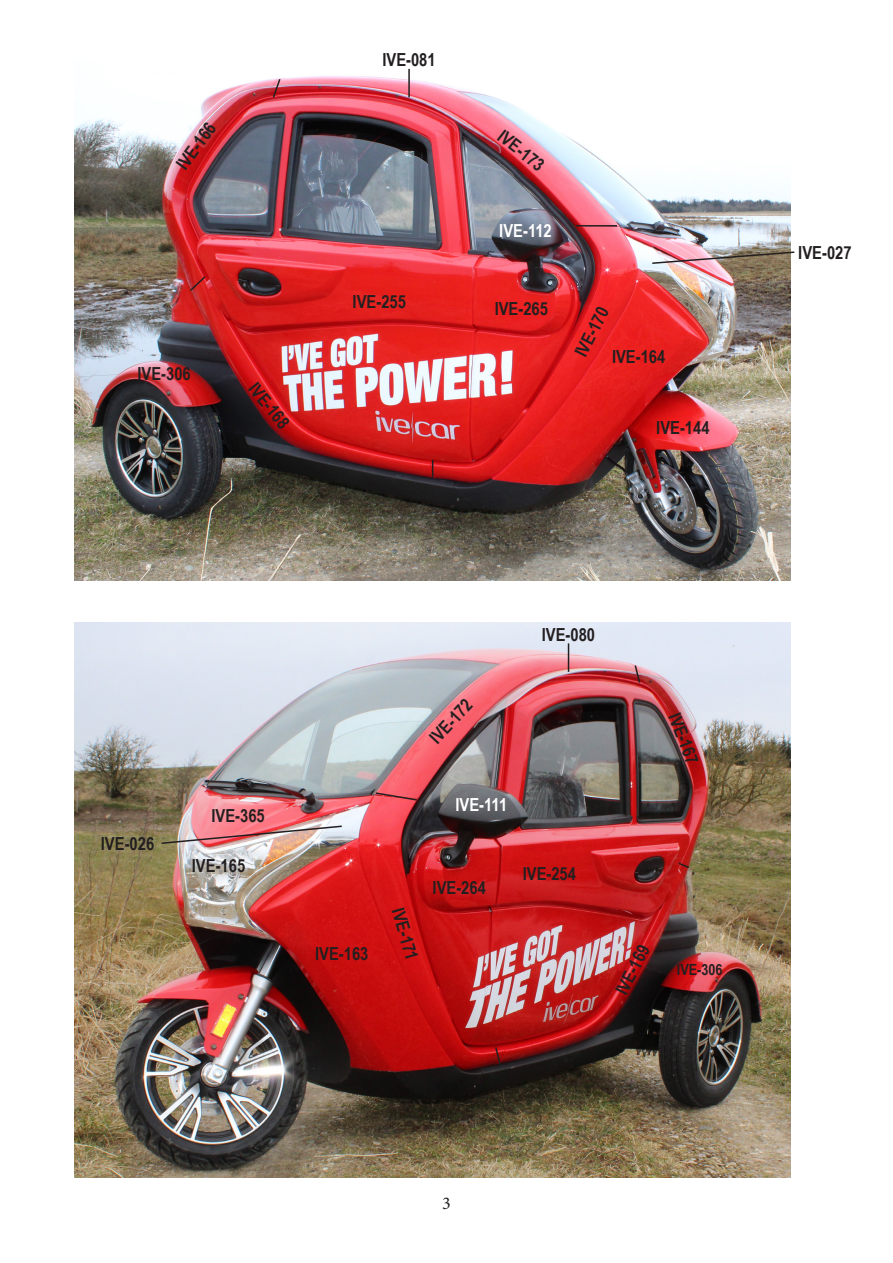
<style>
.page{position:relative;width:893px;height:1263px;background:#fff}
.page>*{position:absolute;margin:0;border:0;box-sizing:border-box;transform-origin:0 0}
.t1{font:700 18px "Arial Narrow";color:#231f20}
.t2{font:700 18px "Arial Narrow";color:#fff}
.t3{font:18px "Minion Pro";color:#231f20}
.t4{font:700 15.45px "Arial Narrow";color:#231f20}
</style>
<div class="page">
<img style="left:74px;top:68px;width:717px;height:512px">
<img style="left:74px;top:623px;width:717px;height:555px">
<hr style="left:408px;top:69px;width:2px;height:28px;background:#231f20">
<svg style="left:568px;top:643px;width:1px;height:29px"></svg>
<hr style="left:576px;top:225px;width:41px;height:2px;background:#231f20">
<svg style="left:271px;top:77px;width:11px;height:22px"></svg>
<svg style="left:432px;top:460px;width:1px;height:18px"></svg>
<svg style="left:188px;top:275px;width:19px;height:18px"></svg>
<svg style="left:651px;top:251px;width:144px;height:14px"></svg>
<svg style="left:633px;top:664px;width:8px;height:20px"></svg>
<svg style="left:374px;top:791px;width:44px;height:11px"></svg>
<svg style="left:494px;top:1045px;width:8px;height:21px"></svg>
<svg style="left:677px;top:861px;width:14px;height:8px"></svg>
<img style="left:160px;top:825px;width:183px;height:20px">
<p class="t1" style="left:169px;top:160px;width:55px;rotate:-54deg">IVE-166</p>
<p class="t1" style="left:137px;top:360px;width:55px">IVE-306</p>
<p class="t1" style="left:263px;top:376px;width:55px;rotate:51deg">IVE-168</p>
<p class="t1" style="left:382px;top:46px;width:55px">IVE-081</p>
<p class="t1" style="left:353px;top:288px;width:55px">IVE-255</p>
<p class="t1" style="left:509px;top:123px;width:55px;rotate:38deg">IVE-173</p>
<p class="t2" style="left:499px;top:217px;width:54px">IVE-112</p>
<p class="t1" style="left:495px;top:295px;width:55px">IVE-265</p>
<p class="t1" style="left:568px;top:349px;width:55px;rotate:-63deg">IVE-170</p>
<p class="t1" style="left:612px;top:343px;width:55px">IVE-164</p>
<p class="t1" style="left:656px;top:414px;width:55px">IVE-144</p>
<p class="t1" style="left:798px;top:239px;width:55px">IVE-027</p>
<p class="t1" style="left:101px;top:830px;width:55px">IVE-026</p>
<p class="t1" style="left:211px;top:802px;width:55px">IVE-365</p>
<p class="t1" style="left:192px;top:852px;width:55px">IVE-165</p>
<p class="t1" style="left:315px;top:940px;width:55px">IVE-163</p>
<p class="t1" style="left:542px;top:621px;width:55px">IVE-080</p>
<p class="t1" style="left:423px;top:731px;width:55px;rotate:-47deg">IVE-172</p>
<p class="t2" style="left:455px;top:791px;width:53px">IVE-111</p>
<p class="t1" style="left:411px;top:904px;width:55px;rotate:74deg">IVE-171</p>
<p class="t1" style="left:433px;top:874px;width:55px">IVE-264</p>
<p class="t1" style="left:523px;top:860px;width:55px">IVE-254</p>
<p class="t1" style="left:687px;top:708px;width:55px;rotate:69deg">IVE-167</p>
<p class="t1" style="left:608px;top:987px;width:55px;rotate:-63deg">IVE-169</p>
<p class="t4" style="left:677px;top:958px;width:47px">IVE-306</p>
<p class="t3" style="left:442px;top:1191px;width:10px">3</p>
</div>
